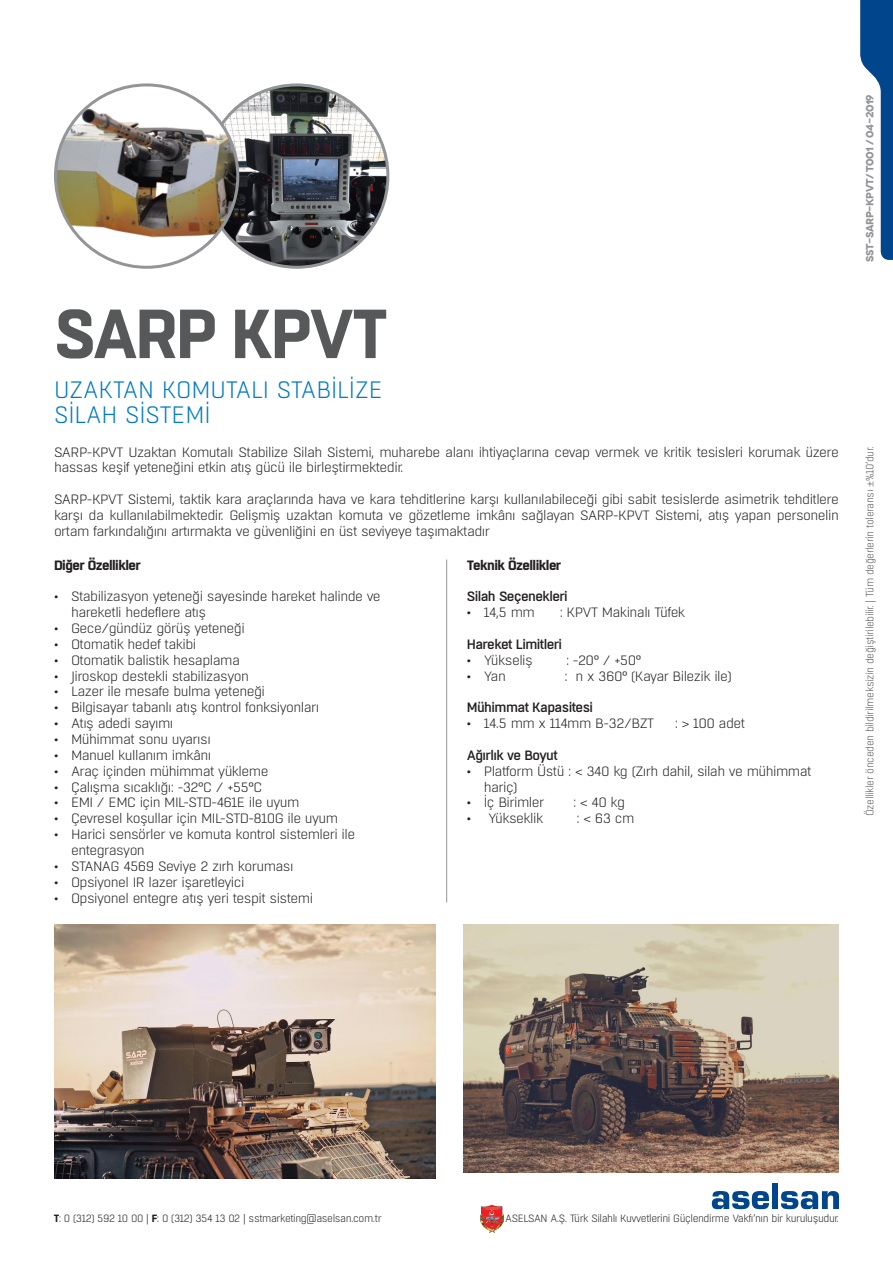
<style>
.page{position:relative;width:893px;height:1263px;background:#fff}
.page>*{position:absolute;margin:0;border:0;box-sizing:border-box;transform-origin:0 0}
.t1{font:700 69.15px "Boxed";letter-spacing:-.04em;color:#57585a}
.t2{font:300 23.7px/25.2px "Boxed";letter-spacing:-.005em;color:#007ac2}
.t3{font:300 13.5px/15.9px "Boxed";letter-spacing:-.04em;color:#231f20;scale:1.04 1}
.t4{font:500 13.5px "Boxed";letter-spacing:-.04em;color:#231f20;scale:1.04 1}
.t5{font:700 13.5px "Boxed";letter-spacing:-.04em;color:#231f20;scale:1.04 1}
.t6{font:300 10.5px "Boxed";letter-spacing:-.04em;color:#231f20}
.t7{font:300 10.5px "Boxed";letter-spacing:-.04em;color:#57585a}
.t8{font:700 10.5px "Novecentowide";letter-spacing:-.04em;color:#939598}
.s1{font-family:"Minion Pro";font-weight:400}
.s2{font-weight:700}
</style>
<div class="page">
<img style="left:480px;top:1204px;width:23px;height:28px">
<svg style="left:712px;top:1191px;width:57px;height:18px"></svg>
<div style="left:772px;top:1183px;width:6px;height:26px;background:#01468c"></div>
<svg style="left:781px;top:1191px;width:58px;height:18px"></svg>
<svg style="left:860px;top:0;width:33px;height:260px"></svg>
<hr style="left:446px;top:559px;width:1px;height:343px;background:#939598">
<img style="left:206px;top:85px;width:182px;height:182px;border-radius:91px">
<img style="left:56px;top:100px;width:182px;height:153px">
<img style="left:54px;top:924px;width:381px;height:254px">
<img style="left:463px;top:924px;width:376px;height:248px">
<p class="t1" style="left:54px;top:287px;width:336px">SARP KPVT</p>
<p class="t2" style="left:54px;top:377px;width:330px">UZAKTAN KOMUTALI STABILIZE<br>SILAH SISTEMI</p>
<p class="t3" style="left:54px;top:444px;width:756px">SARP-KPVT Uzaktan Komutalı Stabilize Silah Sistemi, muharebe alanı ihtiyaçlarına cevap vermek ve kritik tesisleri korumak üzere hassas keşif yeteneğini etkin atış gücü ile birleştirmektedir.</p>
<p class="t3" style="left:54px;top:492px;width:756px;text-align:justify">SARP-KPVT Sistemi, taktik kara araçlarında hava ve kara tehditlerine karşı kullanılabileceği gibi sabit tesislerde asimetrik tehditlere karşı da kullanılabilmektedir. Gelişmiş uzaktan komuta ve gözetleme imkânı sağlayan SARP-KPVT Sistemi, atış yapan personelin ortam farkındalığını artırmakta ve güvenliğini en üst seviyeye taşımaktadır</p>
<p class="t5" style="left:467px;top:556px;width:92px">Teknik Özellikler</p>
<p class="t4" style="left:467px;top:588px;width:99px">Silah Seçenekleri</p>
<p class="t3" style="left:467px;top:605px;width:67px">• 14,5 mm</p>
<p class="t3" style="left:560px;top:605px;width:122px">: KPVT Makinalı Tüfek</p>
<p class="t4" style="left:467px;top:635px;width:93px">Hareket Limitleri</p>
<p class="t3" style="left:467px;top:652px;width:65px">• Yükseliş</p>
<p class="t3" style="left:566px;top:652px;width:74px">: -20° / +50°</p>
<p class="t3" style="left:467px;top:668px;width:39px">• Yan</p>
<p class="t3" style="left:564px;top:668px;width:162px">: n x 360° (Kayar Bilezik ile)</p>
<p class="t4" style="left:467px;top:699px;width:123px">Mühimmat Kapasitesi</p>
<p class="t3" style="left:467px;top:716px;width:182px">• 14.5 mm x 114mm B-32/BZT</p>
<p class="t3" style="left:675px;top:716px;width:69px">: &gt; 100 adet</p>
<p class="t4" style="left:467px;top:746px;width:89px">Ağırlık ve Boyut</p>
<p class="t3" style="left:484px;top:763px;width:317px;text-indent:-17px">• Platform Üstü : &lt; 340 kg (Zırh dahil, silah ve mühimmat hariç)</p>
<p class="t3" style="left:467px;top:795px;width:76px">• İç Birimler</p>
<p class="t3" style="left:573px;top:795px;width:51px">: &lt; 40 kg</p>
<p class="t3" style="left:467px;top:811px;width:75px">• Yükseklik</p>
<p class="t3" style="left:576px;top:811px;width:57px">: &lt; 63 cm</p>
<p class="t5" style="left:54px;top:556px;width:85px">Diğer Özellikler</p>
<p class="t3" style="left:71px;top:589px;width:299px;text-indent:-17px">• Stabilizasyon yeteneği sayesinde hareket halinde ve hareketli hedeflere atış</p>
<p class="t3" style="left:54px;top:620px;width:185px">• Gece/gündüz görüş yeteneği</p>
<p class="t3" style="left:54px;top:636px;width:138px">• Otomatik hedef takibi</p>
<p class="t3" style="left:54px;top:652px;width:180px">• Otomatik balistik hesaplama</p>
<p class="t3" style="left:54px;top:668px;width:189px">• Jiroskop destekli stabilizasyon</p>
<p class="t3" style="left:54px;top:684px;width:204px">• Lazer ile mesafe bulma yeteneği</p>
<p class="t3" style="left:54px;top:700px;width:257px">• Bilgisayar tabanlı atış kontrol fonksiyonları</p>
<p class="t3" style="left:54px;top:716px;width:116px">• Atış adedi sayımı</p>
<p class="t3" style="left:54px;top:731px;width:152px">• Mühimmat sonu uyarısı</p>
<p class="t3" style="left:54px;top:747px;width:153px">• Manuel kullanım imkânı</p>
<p class="t3" style="left:54px;top:763px;width:208px">• Araç içinden mühimmat yükleme</p>
<p class="t3" style="left:54px;top:779px;width:202px">• Çalışma sıcaklığı: -32°C / +55°C</p>
<p class="t3" style="left:54px;top:795px;width:238px">• EMI / EMC için MIL-STD-461E ile uyum</p>
<p class="t3" style="left:54px;top:811px;width:275px">• Çevresel koşullar için MIL-STD-810G ile uyum</p>
<p class="t3" style="left:71px;top:826px;width:275px;text-indent:-17px">• Harici sensörler ve komuta kontrol sistemleri ile entegrasyon</p>
<p class="t3" style="left:54px;top:858px;width:232px">• STANAG 4569 Seviye 2 zırh koruması</p>
<p class="t3" style="left:54px;top:874px;width:185px">• Opsiyonel IR lazer işaretleyici</p>
<p class="t3" style="left:54px;top:890px;width:251px">• Opsiyonel entegre atış yeri tespit sistemi</p>
<p class="t8" style="left:863px;top:262px;width:169px;rotate:-90deg">SST-SARP-KPVT/ T001 / 04-2019</p>
<p class="t7" style="left:863px;top:816px;width:371px;rotate:-90deg">Özellikler önceden bildirilmeksizin değiştirilebilir. | Tüm değerlerin toleransı <span class="s1">±</span>%10’dur.</p>
<p class="t6" style="left:54px;top:1212px;width:329px"><span class="s2">T</span>: 0 (312) 592 10 00 | <span class="s2">F</span>: 0 (312) 354 13 02 | sstmarketing@aselsan.com.tr</p>
<p class="t6" style="left:505px;top:1212px;width:335px">ASELSAN A.Ş. Türk Silahlı Kuvvetlerini Güçlendirme Vakfı’nın bir kuruluşudur.</p>
</div>
